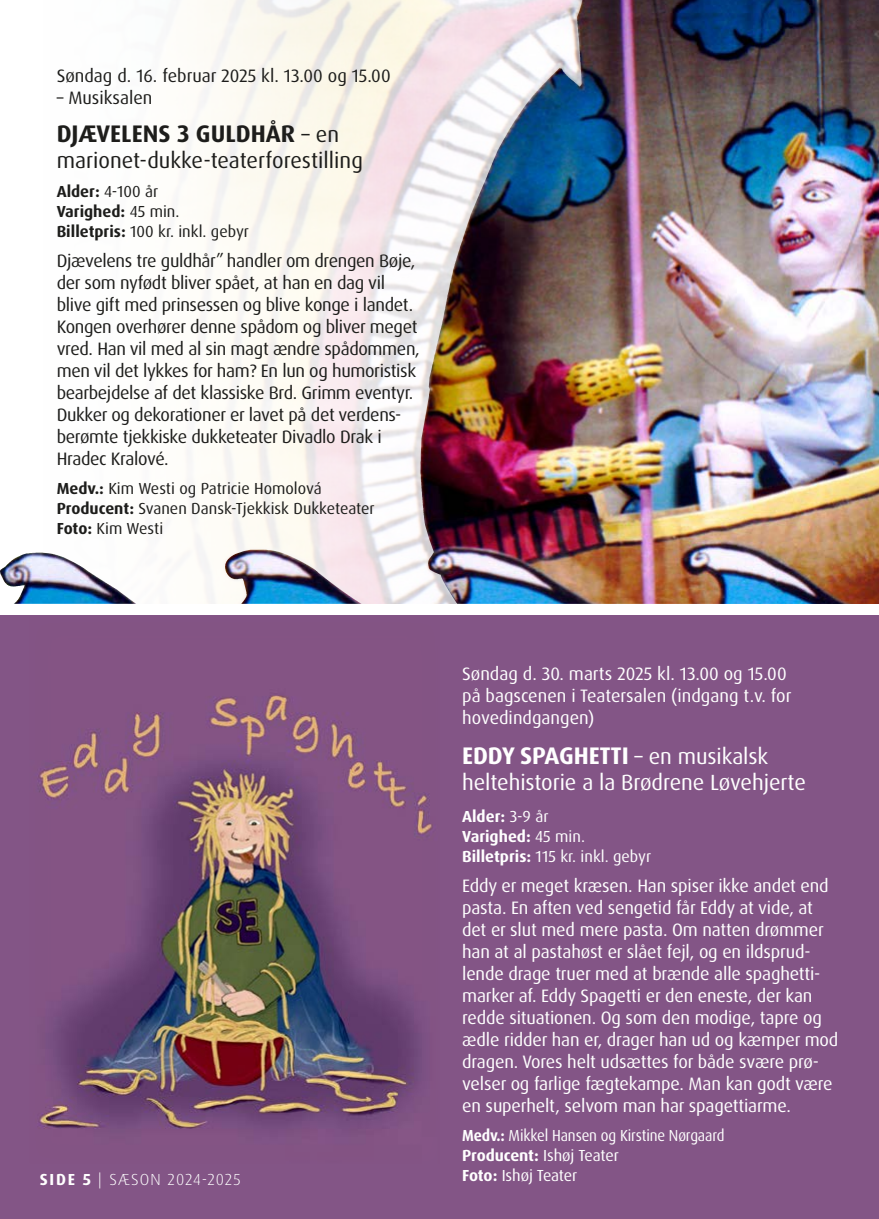
<style>
.page{position:relative;width:879px;height:1219px;background:#fff}
.page>*{position:absolute;margin:0;border:0;box-sizing:border-box;transform-origin:0 0}
.t1{font:700 24px "Dax Pro";letter-spacing:-.005em;color:#fff}
.t2{font:700 24px "Dax Pro";color:#1d1d1b}
.t3{font:22px "Dax Pro";letter-spacing:-.005em;color:#fff}
.t4{font:22px "Dax Pro";color:#1d1d1b}
.t5{font:18px/22px "Dax Pro";letter-spacing:-.01em;color:#fff}
.t6{font:18px/22px "Dax Pro";letter-spacing:-.02em;color:#1d1d1b}
.t7{font:18px "Dax Pro";color:#1d1d1b}
.t8{font:16px/20px "Dax Pro";color:#1d1d1b}
.t9{font:16px/20px "Dax Pro";letter-spacing:-.01em;color:#fff;scale:.92 1}
.t10{font:16px/20px "Dax Pro";letter-spacing:-.01em;color:#fff}
.t11{font:300 16px "Dax Pro";letter-spacing:.065em;color:#fff}
.s1{font-weight:400;font-size:22px}
.s2{font-weight:700}
</style>
<div class="page">
<div style="left:0;top:615px;width:879px;height:604px;background:#835586"></div>
<img style="left:38px;top:695px;width:395px;height:434px">
<img style="left:0;top:0;width:879px;height:604px">
<img style="left:513px;top:0;width:69px;height:123px">
<p class="t7" style="left:57px;top:64px;width:335px">Søndag d. 16. februar 2025 kl. 13.00 og 15.00</p>
<p class="t7" style="left:57px;top:86px;width:97px">– Musiksalen</p>
<h1 class="t2" style="left:57px;top:118px;width:284px">DJÆVELENS 3 GULDHÅR <span class="s1">– en</span></h1>
<p class="t4" style="left:57px;top:146px;width:308px">marionet-dukke-teaterforestilling</p>
<p class="t8" style="left:57px;top:181px;width:194px"><span class="s2">Alder:</span> 4-100 år<br><span class="s2">Varighed:</span> 45 min.<br><span class="s2">Billetpris:</span> 100 kr. inkl. gebyr</p>
<p class="t6" style="left:57px;top:250px;width:365px">Djævelens tre guldhår” handler om drengen Bøje, der som nyfødt bliver spået, at han en dag vil blive gift med prinsessen og blive konge i landet.<br>Kongen overhører denne spådom og bliver meget vred. Han vil med al sin magt ændre spådommen, men vil det lykkes for ham? En lun og humoristisk bearbejdelse af det klassiske Brd. Grimm eventyr.<br>Dukker og dekorationer er lavet på det verdens&shy;berømte tjekkiske dukketeater Divadlo Drak i Hradec Kralové.</p>
<p class="t8" style="left:57px;top:478px;width:320px"><span class="s2">Medv.:</span> Kim Westi og Patricie Homolová<br><span class="s2">Producent:</span> Svanen Dansk-Tjekkisk Dukketeater<br><span class="s2">Foto:</span> Kim Westi</p>
<p class="t11" style="left:40px;top:1169px;width:203px"><span class="s2">SIDE 5</span> | SÆSON 2024-2025</p>
<p class="t5" style="left:462px;top:663px;width:331px">Søndag d. 30. marts 2025 kl. 13.00 og 15.00 på bagscenen i Teatersalen (indgang t.v. for hovedindgangen)</p>
<h1 class="t1" style="left:462px;top:740px;width:308px">EDDY SPAGHETTI <span class="s1">– en musikalsk</span></h1>
<p class="t3" style="left:462px;top:769px;width:345px">heltehistorie a la Brødrene Løvehjerte</p>
<p class="t10" style="left:462px;top:806px;width:191px"><span class="s2">Alder:</span> 3-9 år<br><span class="s2">Varighed:</span> 45 min.<br><span class="s2">Billetpris:</span> 115 kr. inkl. gebyr</p>
<p class="t5" style="left:462px;top:875px;width:378px">Eddy er meget kræsen. Han spiser ikke andet end pasta. En aften ved sengetid får Eddy at vide, at det er slut med mere pasta. Om natten drømmer han at al pastahøst er slået fejl, og en ildsprud&shy;lende drage truer med at brænde alle spaghetti&shy;marker af. Eddy Spagetti er den eneste, der kan redde situationen. Og som den modige, tapre og ædle ridder han er, drager han ud og kæmper mod dragen. Vores helt udsættes for både svære prø&shy;velser og farlige fægtekampe. Man kan godt være en superhelt, selvom man har spagettiarme.</p>
<p class="t9" style="left:462px;top:1125px;width:287px"><span class="s2">Medv.:</span> Mikkel Hansen og Kirstine Nørgaard<br><span class="s2">Producent:</span> Ishøj Teater<br><span class="s2">Foto:</span> Ishøj Teater</p>
</div>
